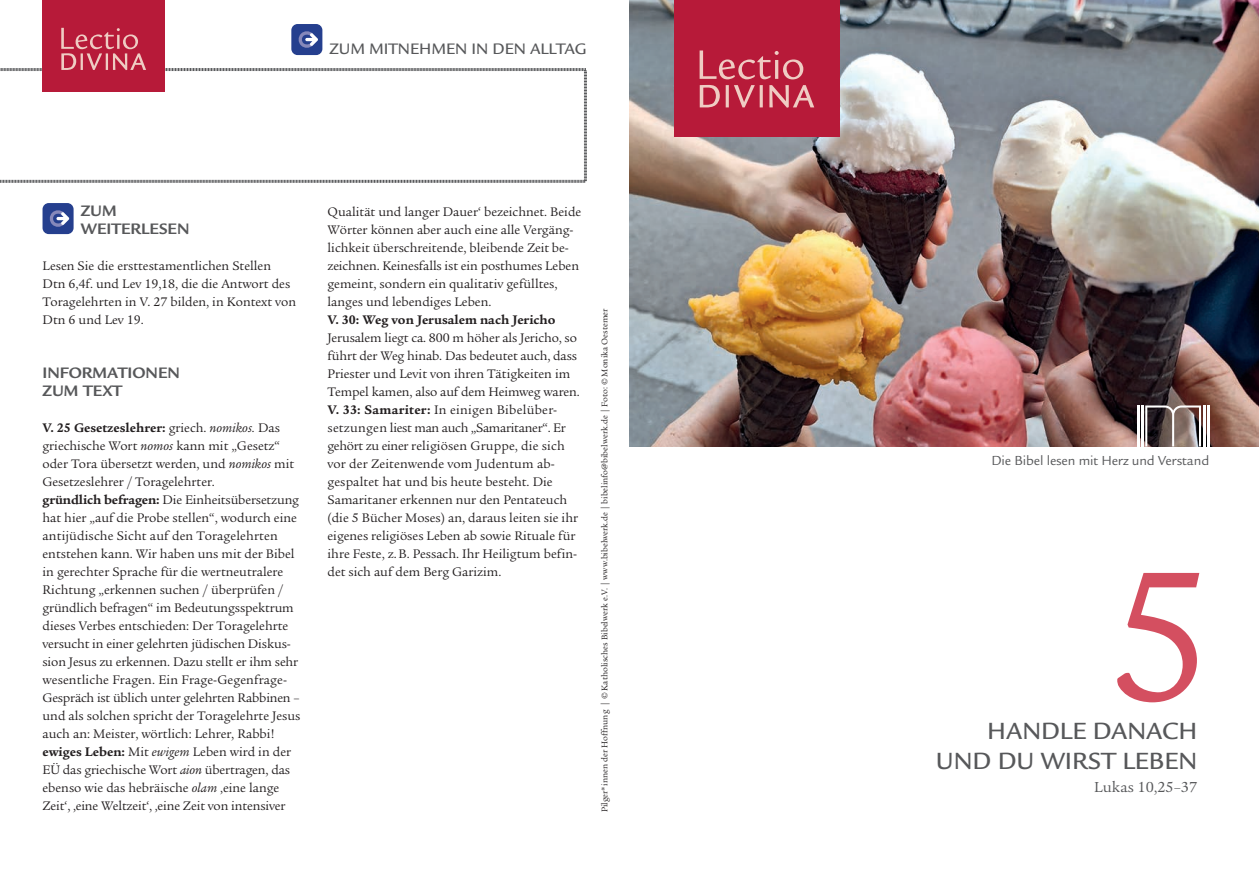
<style>
.page{position:relative;width:1259px;height:893px;background:#fff}
.page>*{position:absolute;margin:0;border:0;box-sizing:border-box;transform-origin:0 0}
.t1{font:200.7px "Legacy Sans";color:#d44f60}
.t2{font:500 25.5px/30px "Legacy Sans";color:#57585a;text-align:right}
.t3{font:700 16.5px/18px "Legacy Sans";color:#57585a}
.t4{font:500 16.5px "Legacy Sans";color:#57585a}
.t5{font:15.75px "Legacy Serif";color:#57585a}
.t6{font:14.25px "Legacy Sans";letter-spacing:-.01em;color:#57585a}
.t7{font:13.5px/18px "Legacy Serif";color:#231f20}
.t8{font:700 13.5px "Legacy Serif";color:#231f20}
.t9{font:9px "Legacy Serif";color:#231f20}
.s1{font-weight:700}
.s2{font-style:italic}
</style>
<div class="page">
<img style="left:629px;top:0;width:630px;height:446px">
<svg style="left:0;top:67px;width:587px;height:116px"></svg>
<div style="left:291px;top:24px;width:31px;height:31px;background:#253f8e;border-radius:6px"></div>
<svg style="left:298px;top:31px;width:20px;height:17px"></svg>
<div style="left:674px;top:0;width:165px;height:137px;background:#b71a39"></div>
<svg style="left:700px;top:85px;width:114px;height:23px"></svg>
<svg style="left:699px;top:50px;width:104px;height:29px"></svg>
<div style="left:43px;top:0;width:122px;height:91px;background:#b71a39"></div>
<svg style="left:61px;top:28px;width:85px;height:42px"></svg>
<svg style="left:1145px;top:405px;width:56px;height:41px;background:#796c6a"></svg>
<hr style="left:1141px;top:405px;width:2px;height:41px;background:#fff">
<hr style="left:1137px;top:405px;width:2px;height:41px;background:#fff">
<hr style="left:1203px;top:405px;width:2px;height:41px;background:#fff">
<hr style="left:1207px;top:405px;width:2px;height:41px;background:#fff">
<div style="left:43px;top:203px;width:31px;height:31px;background:#253f8e;border-radius:6px"></div>
<svg style="left:49px;top:210px;width:20px;height:17px"></svg>
<p class="t4" style="left:329px;top:39px;width:258px">ZUM MITNEHMEN IN DEN ALLTAG</p>
<p class="t3" style="left:81px;top:202px;width:110px">ZUM<br>WEITERLESEN</p>
<p class="t7" style="left:43px;top:257px;width:255px">Lesen Sie die ersttestamentlichen Stellen Dtn 6,4f. und Lev 19,18, die die Antwort des Toragelehrten in V. 27 bilden, in Kontext von Dtn 6 und Lev 19.</p>
<p class="t3" style="left:43px;top:364px;width:139px">INFORMATIONEN<br>ZUM TEXT</p>
<p class="t7" style="left:43px;top:419px;width:259px"><span class="s1">V. 25 Gesetzeslehrer:</span> griech. <span class="s2">nomikos.</span> Das griechische Wort <span class="s2">nomos</span> kann mit „Gesetz“ oder Tora übersetzt werden, und <span class="s2">nomikos</span> mit Gesetzeslehrer / Toragelehrter.<br><span class="s1">gründlich befragen:</span> Die Einheitsübersetzung hat hier „auf die Probe stellen“, wodurch eine antijüdische Sicht auf den Toragelehrten entstehen kann. Wir haben uns mit der Bibel in gerechter Sprache für die wertneutralere Richtung „erkennen suchen / überprüfen / gründlich befragen“ im Bedeutungsspektrum dieses Verbes entschieden: Der Toragelehrte versucht in einer gelehrten jüdischen Diskus&shy;sion Jesus zu erkennen. Dazu stellt er ihm sehr wesentliche Fragen. Ein Frage-Gegenfrage-Gespräch ist üblich unter gelehrten Rabbinen – und als solchen spricht der Toragelehrte Jesus auch an: Meister, wörtlich: Lehrer, Rabbi! <span class="s1">ewiges Leben:</span> Mit <span class="s2">ewigem</span> Leben wird in der EÜ das griechische Wort <span class="s2">aion</span> übertragen, das ebenso wie das hebräische <span class="s2">olam</span> ‚eine lange Zeit‘, ‚eine Weltzeit‘, ‚eine Zeit von intensiver</p>
<p class="t7" style="left:327px;top:203px;width:255px">Qualität und langer Dauer‘ bezeichnet. Beide Wörter können aber auch eine alle Vergäng&shy;lichkeit überschreitende, bleibende Zeit be&shy;zeichnen. Keinesfalls ist ein posthumes Leben gemeint, sondern ein qualitativ gefülltes, langes und lebendiges Leben.</p>
<p class="t8" style="left:327px;top:312px;width:230px">V. 30: Weg von Jerusalem nach Jericho</p>
<p class="t7" style="left:327px;top:329px;width:254px">Jerusalem liegt ca. 800 m höher als Jericho, so führt der Weg hinab. Das bedeutet auch, dass Priester und Levit von ihren Tätigkeiten im Tempel kamen, also auf dem Heimweg waren.<br><span class="s1">V. 33: Samariter:</span> In einigen Bibelüber&shy;setzungen liest man auch „Samaritaner“. Er gehört zu einer religiösen Gruppe, die sich vor der Zeitenwende vom Judentum ab&shy;gespaltet hat und bis heute besteht. Die Samaritaner erkennen nur den Pentateuch (die 5 Bücher Moses) an, daraus leiten sie ihr eigenes religiöses Leben ab sowie Rituale für ihre Feste, z.B. Pessach. Ihr Heiligtum befin&shy;det sich auf dem Berg Garizim.</p>
<p class="t9" style="left:599px;top:812px;width:505px;rotate:-90deg">Pilger*innen der Hoffnung | © Katholisches Bibelwerk e.V. | www.bibelwerk.de | bibelinfo@bibelwerk.de | Foto: © Monika Oestemer</p>
<p class="t6" style="left:991px;top:452px;width:219px">Die Bibel lesen mit Herz und Verstand</p>
<h1 class="t1" style="left:1104px;top:523px;width:109px">5</h1>
<h2 class="t2" style="left:936px;top:716px;width:263px">HANDLE DANACH<br>UND DU WIRST LEBEN</h2>
<p class="t5" style="left:1094px;top:778px;width:105px">Lukas 10,25–37</p>
</div>
